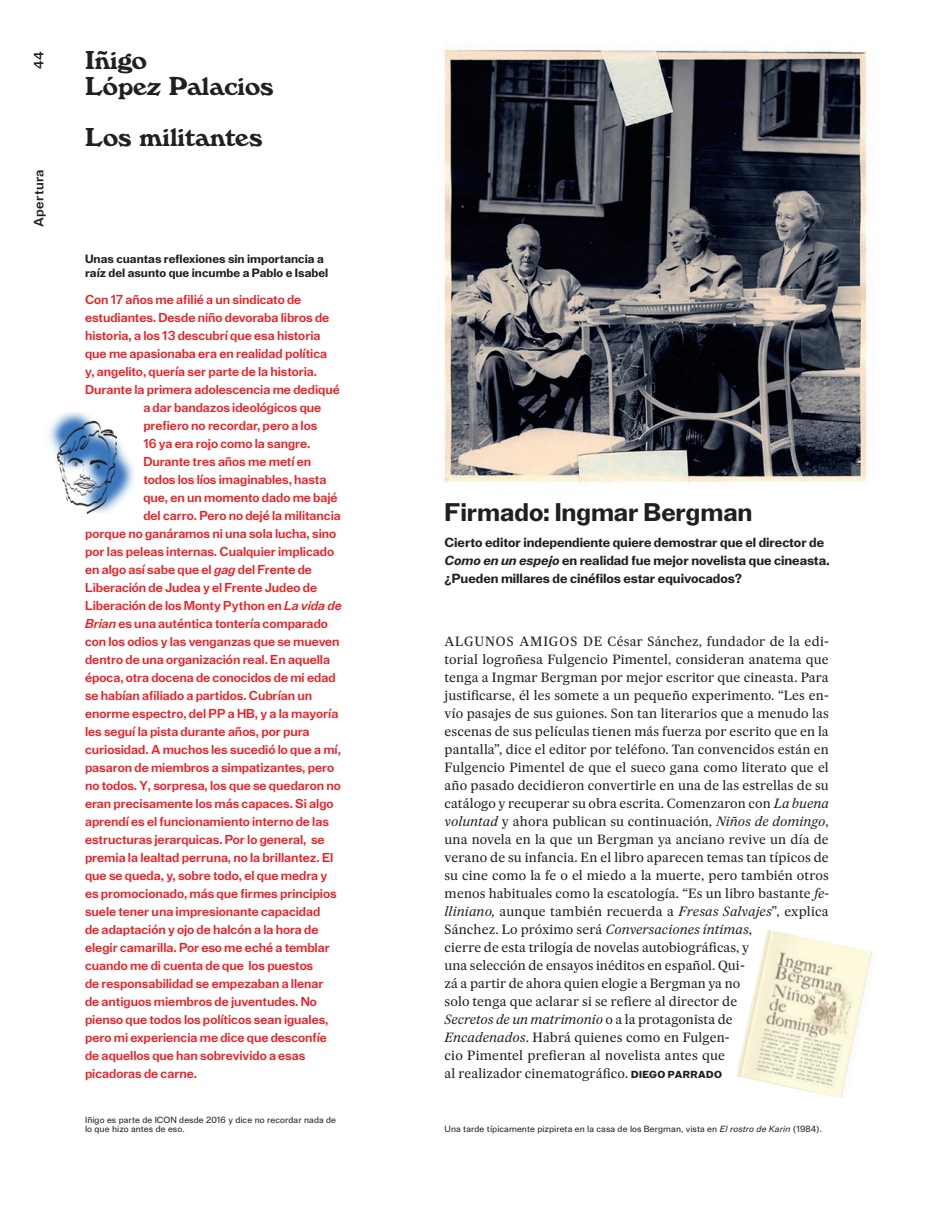
<style>
.page{position:relative;width:936px;height:1212px;background:#fff}
.page>*{position:absolute;margin:0;border:0;box-sizing:border-box;transform-origin:0 0}
.ICON_004_opinión_tit{font:700 27px/25.5px "Windsor D";color:#231f20}
.ICON_003_título_Mile{font:700 25.5px "Miletus Grotesk";letter-spacing:-.005em;color:#231f20}
.ICON_000_folio_PAR{font:500 13.5px "Miletus Grotesk";letter-spacing:.02em;color:#231f20}
.ICON_000_folio_págin{font:500 13.5px "Miletus Grotesk";color:#231f20}
.ICON_003_título_Mile-2{font:700 13.2px/18px "Miletus Grotesk";letter-spacing:-.005em;color:#231f20}
.ICON_001_texto_gener{font:500 12.9px "Miletus Grotesk";letter-spacing:-.005em;color:#ee1d23}
.ICON_001_texto_gener-2{font:12.9px/18px "Majrit Tx Roman No 2";letter-spacing:.01em;color:#231f20}
.ICON_003_entradilla{font:700 12px/13.5px "Miletus Grotesk";color:#231f20}
.ICON_002_credito_de{font:9px/9px "Miletus Grotesk";letter-spacing:.01em;color:#231f20}
.s1{font-style:italic}
.s2{font-family:"Majrit Tx Italic No 2"}
.s3{font-family:"Miletus Grotesk";font-weight:900;font-size:10.2px}
</style>
<div class="page">
<img style="left:48px;top:412px;width:86px;height:93px">
<img style="left:444px;top:49px;width:423px;height:434px">
<img style="left:58px;top:421px;width:59px;height:93px">
<img style="left:736px;top:930px;width:137px;height:168px">
<p class="ICON_000_folio_págin" style="left:30px;top:69px;width:20px;rotate:-90deg">44</p>
<p class="ICON_000_folio_PAR" style="left:30px;top:227px;width:59px;rotate:-90deg">Apertura</p>
<p class="ICON_004_opinión_tit" style="left:85px;top:48px;width:190px">Iñigo<br>López Palacios</p>
<p class="ICON_004_opinión_tit" style="left:85px;top:124px;width:179px">Los militantes</p>
<p class="ICON_003_entradilla" style="left:85px;top:252px;width:245px">Unas cuantas reflexiones sin importancia a raíz del asunto que incumbe a Pablo e Isabel</p>
<p class="ICON_001_texto_gener" style="left:85px;top:292px;width:218px">Con 17 años me afilié a un sindicato de</p>
<p class="ICON_001_texto_gener" style="left:85px;top:310px;width:246px">estudiantes. Desde niño devoraba libros de</p>
<p class="ICON_001_texto_gener" style="left:85px;top:328px;width:237px">historia, a los 13 descubrí que esa historia</p>
<p class="ICON_001_texto_gener" style="left:85px;top:346px;width:243px">que me apasionaba era en realidad política</p>
<p class="ICON_001_texto_gener" style="left:85px;top:364px;width:233px">y, angelito, quería ser parte de la historia.</p>
<p class="ICON_001_texto_gener" style="left:85px;top:382px;width:256px">Durante la primera adolescencia me dediqué</p>
<p class="ICON_001_texto_gener" style="left:143px;top:400px;width:179px">a dar bandazos ideológicos que</p>
<p class="ICON_001_texto_gener" style="left:143px;top:418px;width:175px">prefiero no recordar, pero a los</p>
<p class="ICON_001_texto_gener" style="left:143px;top:436px;width:169px">16 ya era rojo como la sangre.</p>
<p class="ICON_001_texto_gener" style="left:143px;top:454px;width:169px">Durante tres años me metí en</p>
<p class="ICON_001_texto_gener" style="left:143px;top:472px;width:185px">todos los líos imaginables, hasta</p>
<p class="ICON_001_texto_gener" style="left:143px;top:490px;width:196px">que, en un momento dado me bajé</p>
<p class="ICON_001_texto_gener" style="left:143px;top:508px;width:199px">del carro. Pero no dejé la militancia</p>
<p class="ICON_001_texto_gener" style="left:85px;top:526px;width:252px">porque no ganáramos ni una sola lucha, sino</p>
<p class="ICON_001_texto_gener" style="left:85px;top:544px;width:250px">por las peleas internas. Cualquier implicado</p>
<p class="ICON_001_texto_gener" style="left:85px;top:562px;width:228px">en algo así sabe que el <span class="s1">gag</span> del Frente de</p>
<p class="ICON_001_texto_gener" style="left:85px;top:580px;width:234px">Liberación de Judea y el Frente Judeo de</p>
<p class="ICON_001_texto_gener" style="left:85px;top:598px;width:258px">Liberación de los Monty Python en <span class="s1">La vida de</span></p>
<p class="ICON_001_texto_gener" style="left:85px;top:616px;width:244px"><span class="s1">Brian</span> es una auténtica tontería comparado</p>
<p class="ICON_001_texto_gener" style="left:85px;top:634px;width:256px">con los odios y las venganzas que se mueven</p>
<p class="ICON_001_texto_gener" style="left:85px;top:652px;width:246px">dentro de una organización real. En aquella</p>
<p class="ICON_001_texto_gener" style="left:85px;top:670px;width:252px">época, otra docena de conocidos de mi edad</p>
<p class="ICON_001_texto_gener" style="left:85px;top:688px;width:228px">se habían afiliado a partidos. Cubrían un</p>
<p class="ICON_001_texto_gener" style="left:85px;top:706px;width:255px">enorme espectro, del PP a HB, y a la mayoría</p>
<p class="ICON_001_texto_gener" style="left:85px;top:724px;width:226px">les seguí la pista durante años, por pura</p>
<p class="ICON_001_texto_gener" style="left:85px;top:742px;width:257px">curiosidad. A muchos les sucedió lo que a mí,</p>
<p class="ICON_001_texto_gener" style="left:85px;top:760px;width:251px">pasaron de miembros a simpatizantes, pero</p>
<p class="ICON_001_texto_gener" style="left:85px;top:778px;width:257px">no todos. Y, sorpresa, los que se quedaron no</p>
<p class="ICON_001_texto_gener" style="left:85px;top:796px;width:250px">eran precisamente los más capaces. Si algo</p>
<p class="ICON_001_texto_gener" style="left:85px;top:814px;width:245px">aprendí es el funcionamiento interno de las</p>
<p class="ICON_001_texto_gener" style="left:85px;top:832px;width:241px">estructuras jerarquicas. Por lo general, se</p>
<p class="ICON_001_texto_gener" style="left:85px;top:850px;width:250px">premia la lealtad perruna, no la brillantez. El</p>
<p class="ICON_001_texto_gener" style="left:85px;top:868px;width:244px">que se queda, y, sobre todo, el que medra y</p>
<p class="ICON_001_texto_gener" style="left:85px;top:886px;width:253px">es promocionado, más que firmes principios</p>
<p class="ICON_001_texto_gener" style="left:85px;top:904px;width:237px">suele tener una impresionante capacidad</p>
<p class="ICON_001_texto_gener" style="left:85px;top:922px;width:235px">de adaptación y ojo de halcón a la hora de</p>
<p class="ICON_001_texto_gener" style="left:85px;top:940px;width:246px">elegir camarilla. Por eso me eché a temblar</p>
<p class="ICON_001_texto_gener" style="left:85px;top:958px;width:230px">cuando me di cuenta de que los puestos</p>
<p class="ICON_001_texto_gener" style="left:85px;top:976px;width:240px">de responsabilidad se empezaban a llenar</p>
<p class="ICON_001_texto_gener" style="left:85px;top:994px;width:233px">de antiguos miembros de juventudes. No</p>
<p class="ICON_001_texto_gener" style="left:85px;top:1012px;width:245px">pienso que todos los políticos sean iguales,</p>
<p class="ICON_001_texto_gener" style="left:85px;top:1030px;width:243px">pero mi experiencia me dice que desconfíe</p>
<p class="ICON_001_texto_gener" style="left:85px;top:1048px;width:222px">de aquellos que han sobrevivido a esas</p>
<p class="ICON_001_texto_gener" style="left:85px;top:1066px;width:113px">picadoras de carne.</p>
<p class="ICON_003_título_Mile" style="left:444px;top:496px;width:309px">Firmado: Ingmar Bergman</p>
<p class="ICON_003_título_Mile-2" style="left:444px;top:533px;width:386px">Cierto editor independiente quiere demostrar que el director de<br><span class="s1">Como en un espejo</span> en realidad fue mejor novelista que cineasta. ¿Pueden millares de cinéfilos estar equivocados?</p>
<p class="ICON_001_texto_gener-2" style="left:444px;top:632px;width:386px">ALGUNOS AMIGOS DE César Sánchez, fundador de la edi&shy;torial logroñesa Fulgencio Pimentel, consideran anatema que tenga a Ingmar Bergman por mejor escritor que cineasta. Para justificarse, él les somete a un pequeño experimento. “Les en&shy;vío pasajes de sus guiones. Son tan literarios que a menudo las escenas de sus películas tienen más fuerza por escrito que en la pantalla”, dice el editor por teléfono. Tan convencidos están en Fulgencio Pimentel de que el sueco gana como literato que el año pasado decidieron convertirle en una de las estrellas de su catálogo y recuperar su obra escrita. Comenzaron con <span class="s2">La buena voluntad</span> y ahora publican su continuación, <span class="s2">Niños de domingo</span>, una novela en la que un Bergman ya anciano revive un día de verano de su infancia. En el libro aparecen temas tan típicos de su cine como la fe o el miedo a la muerte, pero también otros menos habituales como la escatología. “Es un libro bastante <span class="s2">fe&shy;lliniano,</span> aunque también recuerda a <span class="s2">Fresas Salvajes</span>”, explica Sánchez. Lo próximo será <span class="s2">Conversaciones íntimas</span>,<br>cierre de esta trilogía de novelas autobiográficas, y<br>una selección de ensayos inéditos en español. Qui-<br>zá a partir de ahora quien elogie a Bergman ya no<br>solo tenga que aclarar si se refiere al director de<br><span class="s2">Secretos de un matrimonio</span> o a la protagonista de<br><span class="s2">Encadenados</span>. Habrá quienes como en Fulgen-<br>cio Pimentel prefieran al novelista antes que<br>al realizador cinematográfico. <span class="s3">DIEGO PARRADO</span></p>
<p class="ICON_002_credito_de" style="left:85px;top:1115px;width:252px">Iñigo es parte de ICON desde 2016 y dice no recordar nada de lo que hizo antes de eso.</p>
<p class="ICON_002_credito_de" style="left:444px;top:1124px;width:379px">Una tarde típicamente pizpireta en la casa de los Bergman, vista en <span class="s1">El rostro de Karin</span> (1984).</p>
</div>
